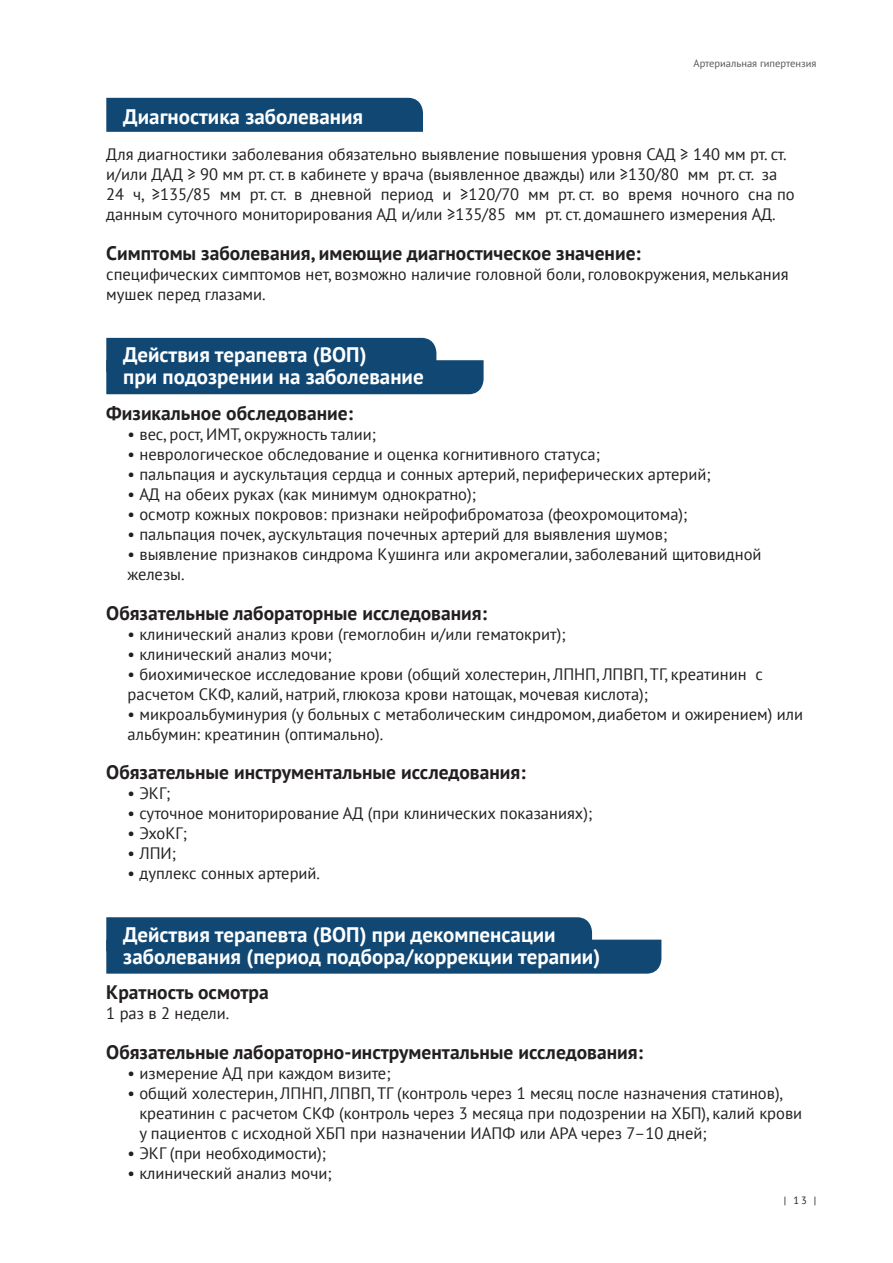
<style>
.page{position:relative;width:893px;height:1263px;background:#fff}
.page>*{position:absolute;margin:0;border:0;box-sizing:border-box;transform-origin:0 0}
.t1{font:700 21px/21.8px "PT Sans";color:#fff}
.t2{font:700 19.5px "PT Sans";color:#231f20}
.t3{font:16.5px/20px "PT Sans";color:#231f20}
.t4{font:10.5px "PT Sans";color:#57585a}
.t5{font:10.5px "PT Sans";color:#231f20}
</style>
<div class="page">
<div style="left:106px;top:98px;width:317px;height:34px;background:#114873"></div>
<div style="left:106px;top:338px;width:378px;height:56px;background:#114873"></div>
<svg style="left:106px;top:917px;width:555px;height:57px;background:#1f537b"></svg>
<p class="t4" style="left:694px;top:57px;width:124px">Артериальная гипертензия</p>
<p class="t1" style="left:123px;top:105px;width:241px">Диагностика заболевания</p>
<p class="t3" style="left:106px;top:144px;width:690px">Для диагностики заболевания обязательно выявление повышения уровня САД ≥ 140 мм рт. ст. и/или ДАД ≥ 90 мм рт. ст. в кабинете у врача (выявленное дважды) или ≥130/80 мм рт. ст. за 24 ч, ≥135/85 мм рт. ст. в дневной период и ≥120/70 мм рт. ст. во время ночного сна по данным суточного мониторирования АД и/или ≥135/85 мм рт. ст. домашнего измерения АД.</p>
<p class="t2" style="left:106px;top:240px;width:536px">Симптомы заболевания, имеющие диагностическое значение:</p>
<p class="t3" style="left:106px;top:264px;width:684px">специфических симптомов нет, возможно наличие головной боли, головокружения, мелькания мушек перед глазами.</p>
<p class="t1" style="left:123px;top:344px;width:302px">Действия терапевта (ВОП)<br>при подозрении на заболевание</p>
<p class="t2" style="left:106px;top:400px;width:248px">Физикальное обследование:</p>
<p class="t3" style="left:128px;top:423px;width:250px">• вес, рост, ИМТ, окружность талии;</p>
<p class="t3" style="left:128px;top:443px;width:474px">• неврологическое обследование и оценка когнитивного статуса;</p>
<p class="t3" style="left:128px;top:463px;width:585px">• пальпация и аускультация сердца и сонных артерий, периферических артерий;</p>
<p class="t3" style="left:128px;top:483px;width:350px">• АД на обеих руках (как минимум однократно);</p>
<p class="t3" style="left:128px;top:503px;width:561px">• осмотр кожных покровов: признаки нейрофиброматоза (феохромоцитома);</p>
<p class="t3" style="left:128px;top:523px;width:541px">• пальпация почек, аускультация почечных артерий для выявления шумов;</p>
<p class="t3" style="left:128px;top:543px;width:636px">• выявление признаков синдрома Кушинга или акромегалии, заболеваний щитовидной железы.</p>
<p class="t2" style="left:106px;top:600px;width:382px">Обязательные лабораторные исследования:</p>
<p class="t3" style="left:128px;top:623px;width:440px">• клинический анализ крови (гемоглобин и/или гематокрит);</p>
<p class="t3" style="left:128px;top:643px;width:206px">• клинический анализ мочи;</p>
<p class="t3" style="left:128px;top:663px;width:637px">• биохимическое исследование крови (общий холестерин, ЛПНП, ЛПВП, ТГ, креатинин с расчетом СКФ, калий, натрий, глюкоза крови натощак, мочевая кислота);</p>
<p class="t3" style="left:128px;top:703px;width:677px">• микроальбуминурия (у больных с метаболическим синдромом, диабетом и ожирением) или альбумин: креатинин (оптимально).</p>
<p class="t2" style="left:106px;top:760px;width:421px">Обязательные инструментальные исследования:</p>
<p class="t3" style="left:128px;top:783px;width:44px">• ЭКГ;</p>
<p class="t3" style="left:128px;top:803px;width:466px">• суточное мониторирование АД (при клинических показаниях);</p>
<p class="t3" style="left:128px;top:823px;width:61px">• ЭхоКГ;</p>
<p class="t3" style="left:128px;top:843px;width:50px">• ЛПИ;</p>
<p class="t3" style="left:128px;top:863px;width:194px">• дуплекс сонных артерий.</p>
<p class="t1" style="left:123px;top:923px;width:478px">Действия терапевта (ВОП) при декомпенсации заболевания (период подбора/коррекции терапии)</p>
<p class="t2" style="left:106px;top:979px;width:164px">Кратность осмотра</p>
<p class="t3" style="left:106px;top:1003px;width:124px">1 раз в 2 недели.</p>
<p class="t2" style="left:106px;top:1039px;width:538px">Обязательные лабораторно-инструментальные исследования:</p>
<p class="t3" style="left:128px;top:1063px;width:265px">• измерение АД при каждом визите;</p>
<p class="t3" style="left:139px;top:1083px;width:664px;text-indent:-12px">• общий холестерин, ЛПНП, ЛПВП, ТГ (контроль через 1 месяц после назначения статинов), креатинин с расчетом СКФ (контроль через 3 месяца при подозрении на ХБП), калий крови у пациентов с исходной ХБП при назначении ИАПФ или АРА через 7–10 дней;</p>
<p class="t3" style="left:128px;top:1143px;width:200px">• ЭКГ (при необходимости);</p>
<p class="t3" style="left:128px;top:1163px;width:206px">• клинический анализ мочи;</p>
<p class="t5" style="left:784px;top:1193px;width:34px">| 13 |</p>
</div>
